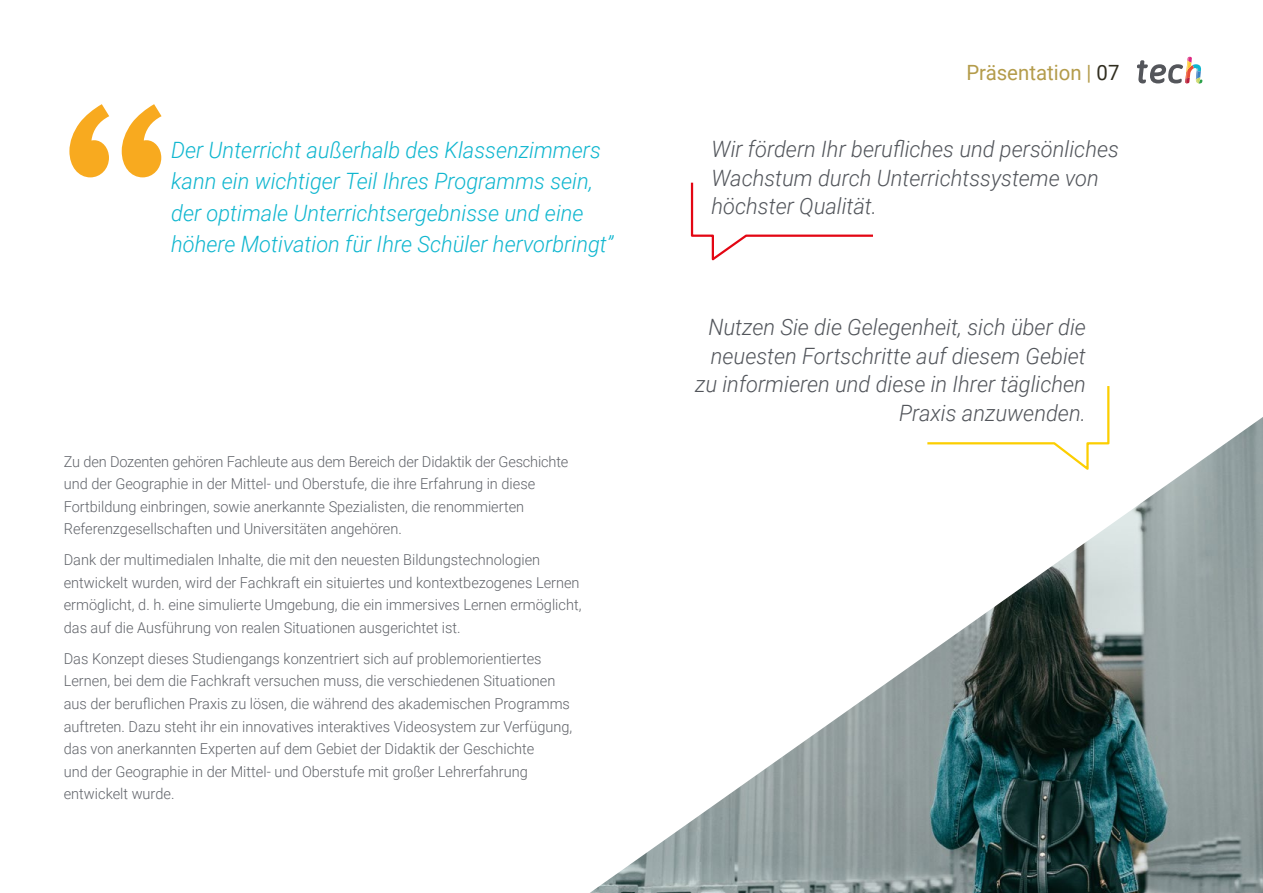
<style>
.page{position:relative;width:1263px;height:893px;background:#fff}
.page>*{position:absolute;margin:0;border:0;box-sizing:border-box;transform-origin:0 0}
.t1{font:italic 300 22.5px/28.5px "Roboto";color:#52555b;text-align:right}
.t2{font:italic 300 22.5px/31.5px "Roboto";color:#0fb6cf}
.t3{font:21px "Roboto";color:#b49c4b}
.t4{font:300 15px/22.5px "Roboto";color:#61646a}
.s1{color:#312e20}
</style>
<div class="page">
<svg style="left:69px;top:104px;width:93px;height:73px"></svg>
<img style="left:590px;top:417px;width:673px;height:476px">
<svg style="left:925px;top:386px;width:185px;height:87px"></svg>
<svg style="left:690px;top:182px;width:183px;height:79px"></svg>
<svg style="left:1137px;top:57px;width:65px;height:27px"></svg>
<h1 class="t2" style="left:171px;top:133px;width:444px">Der Unterricht außerhalb des Klassenzimmers kann ein wichtiger Teil Ihres Programms sein, der optimale Unterrichtsergebnisse und eine höhere Motivation für Ihre Schüler hervorbringt”</h1>
<p class="t4" style="left:64px;top:450px;width:506px">Zu den Dozenten gehören Fachleute aus dem Bereich der Didaktik der Geschichte und der Geographie in der Mittel- und Oberstufe, die ihre Erfahrung in diese Fortbildung einbringen, sowie anerkannte Spezialisten, die renommierten Referenzgesellschaften und Universitäten angehören.</p>
<p class="t4" style="left:64px;top:548px;width:519px">Dank der multimedialen Inhalte, die mit den neuesten Bildungstechnologien entwickelt wurden, wird der Fachkraft ein situiertes und kontextbezogenes Lernen ermöglicht, d. h. eine simulierte Umgebung, die ein immersives Lernen ermöglicht, das auf die Ausführung von realen Situationen ausgerichtet ist.</p>
<p class="t4" style="left:64px;top:647px;width:510px">Das Konzept dieses Studiengangs konzentriert sich auf problemorientiertes Lernen, bei dem die Fachkraft versuchen muss, die verschiedenen Situationen aus der beruflichen Praxis zu lösen, die während des akademischen Programms auftreten. Dazu steht ihr ein innovatives interaktives Videosystem zur Verfügung, das von anerkannten Experten auf dem Gebiet der Didaktik der Geschichte<br>und der Geographie in der Mittel- und Oberstufe mit großer Lehrerfahrung entwickelt wurde.</p>
<h2 class="t3" style="left:966px;top:57px;width:155px">Präsentation | <span class="s1">07</span></h2>
<h1 class="t1" style="left:711px;top:134px;width:409px;text-align:left">Wir fördern Ihr berufliches und persönliches<br>Wachstum durch Unterrichtssysteme von höchster Qualität.</h1>
<h1 class="t1" style="left:695px;top:312px;width:392px">Nutzen Sie die Gelegenheit, sich über die neuesten Fortschritte auf diesem Gebiet zu informieren und diese in Ihrer täglichen Praxis anzuwenden.</h1>
</div>
